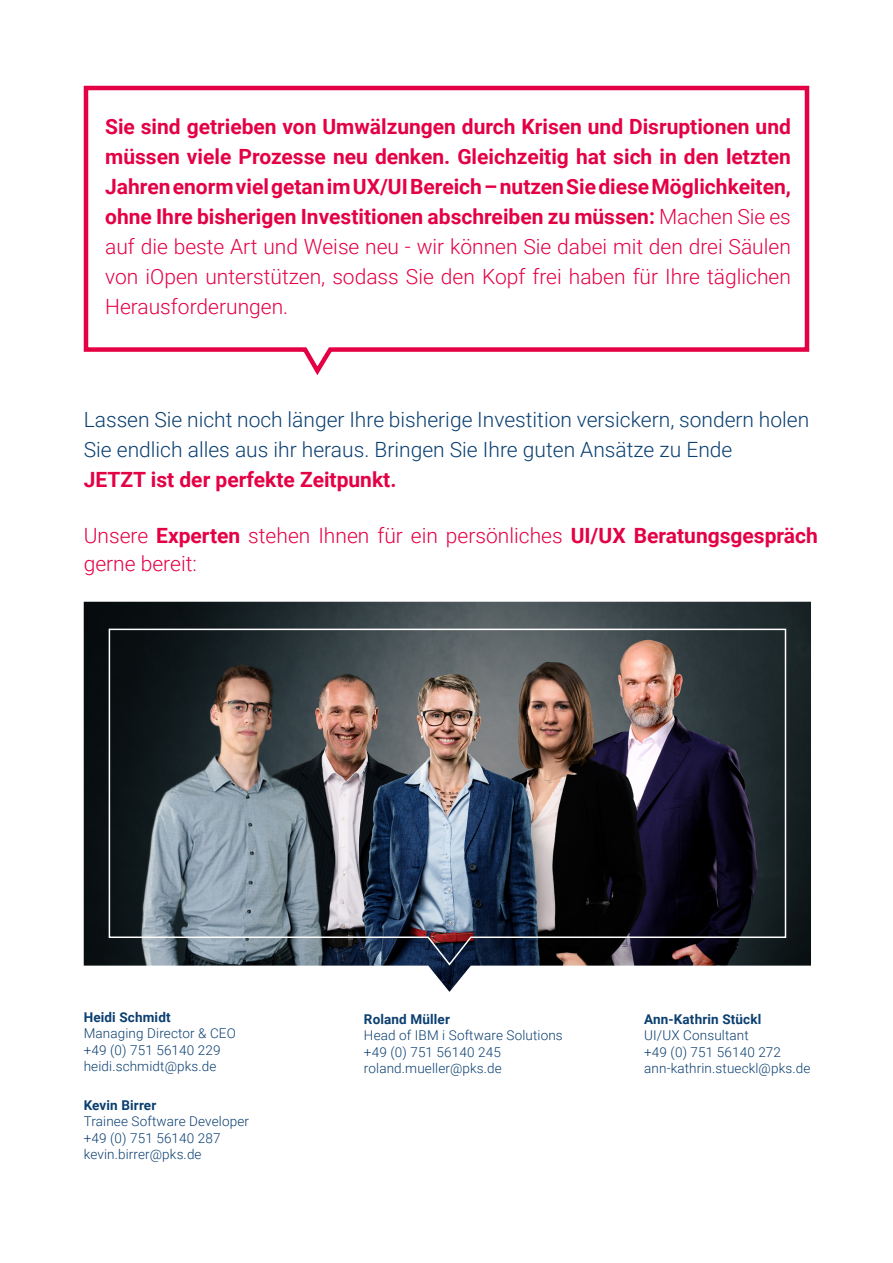
<style>
.page{position:relative;width:893px;height:1263px;background:#fff}
.page>*{position:absolute;margin:0;border:0;box-sizing:border-box;transform-origin:0 0}
.t1{font:700 21px/30px "Roboto";color:#e40045;text-align:justify}
.t2{font:300 21px/30px "Roboto";color:#0a3f71}
.t3{font:300 21px/28.5px "Roboto";color:#e40045}
.t4{font:300 13.5px/16.5px "Roboto";letter-spacing:.01em;color:#0b3f70}
.t5{font:700 13.5px "Roboto";letter-spacing:.01em;color:#0b3f70}
.s1{font-weight:300}
.s2{font-weight:700}
</style>
<div class="page">
<svg style="left:83px;top:85px;width:727px;height:290px"></svg>
<img style="left:84px;top:602px;width:727px;height:390px">
<img style="left:108px;top:628px;width:679px;height:339px">
<p class="t1" style="left:105px;top:111px;width:687px">Sie sind getrieben von Umwälzungen durch Krisen und Disruptionen und müssen viele Prozesse neu denken. Gleichzeitig hat sich in den letzten Jahren enorm viel getan im UX/UI Bereich – nutzen Sie diese Möglichkeiten, ohne Ihre bisherigen Investitionen abschreiben zu müssen: <span class="s1">Machen Sie es auf die beste Art und Weise neu - wir können Sie dabei mit den drei Säulen von iOpen unterstützen, sodass Sie den Kopf frei haben für Ihre täglichen Herausforderungen.</span></p>
<p class="t2" style="left:84px;top:404px;width:727px">Lassen Sie nicht noch länger Ihre bisherige Investition versickern, sondern holen<br>Sie endlich alles aus ihr heraus. Bringen Sie Ihre guten Ansätze zu Ende</p>
<p class="t1" style="left:84px;top:464px;width:314px">JETZT ist der perfekte Zeitpunkt.</p>
<p class="t3" style="left:84px;top:520px;width:736px">Unsere <span class="s2">Experten</span> stehen Ihnen für ein persönliches <span class="s2">UI/UX Beratungsgespräch </span>gerne bereit:</p>
<p class="t5" style="left:84px;top:1007px;width:88px">Heidi Schmidt</p>
<p class="t4" style="left:84px;top:1025px;width:154px">Managing Director &amp; CEO +49 (0) 751 56140 229 heidi.schmidt@pks.de</p>
<p class="t5" style="left:84px;top:1095px;width:74px">Kevin Birrer</p>
<p class="t4" style="left:84px;top:1113px;width:167px">Trainee Software Developer +49 (0) 751 56140 287 kevin.birrer@pks.de</p>
<p class="t5" style="left:364px;top:1009px;width:87px">Roland Müller</p>
<p class="t4" style="left:364px;top:1027px;width:200px">Head of IBM i Software Solutions +49 (0) 751 56140 245 roland.mueller@pks.de</p>
<p class="t5" style="left:644px;top:1009px;width:119px">Ann-Kathrin Stückl</p>
<p class="t4" style="left:644px;top:1027px;width:168px">UI/UX Consultant<br>+49 (0) 751 56140 272 ann-kathrin.stueckl@pks.de</p>
</div>
